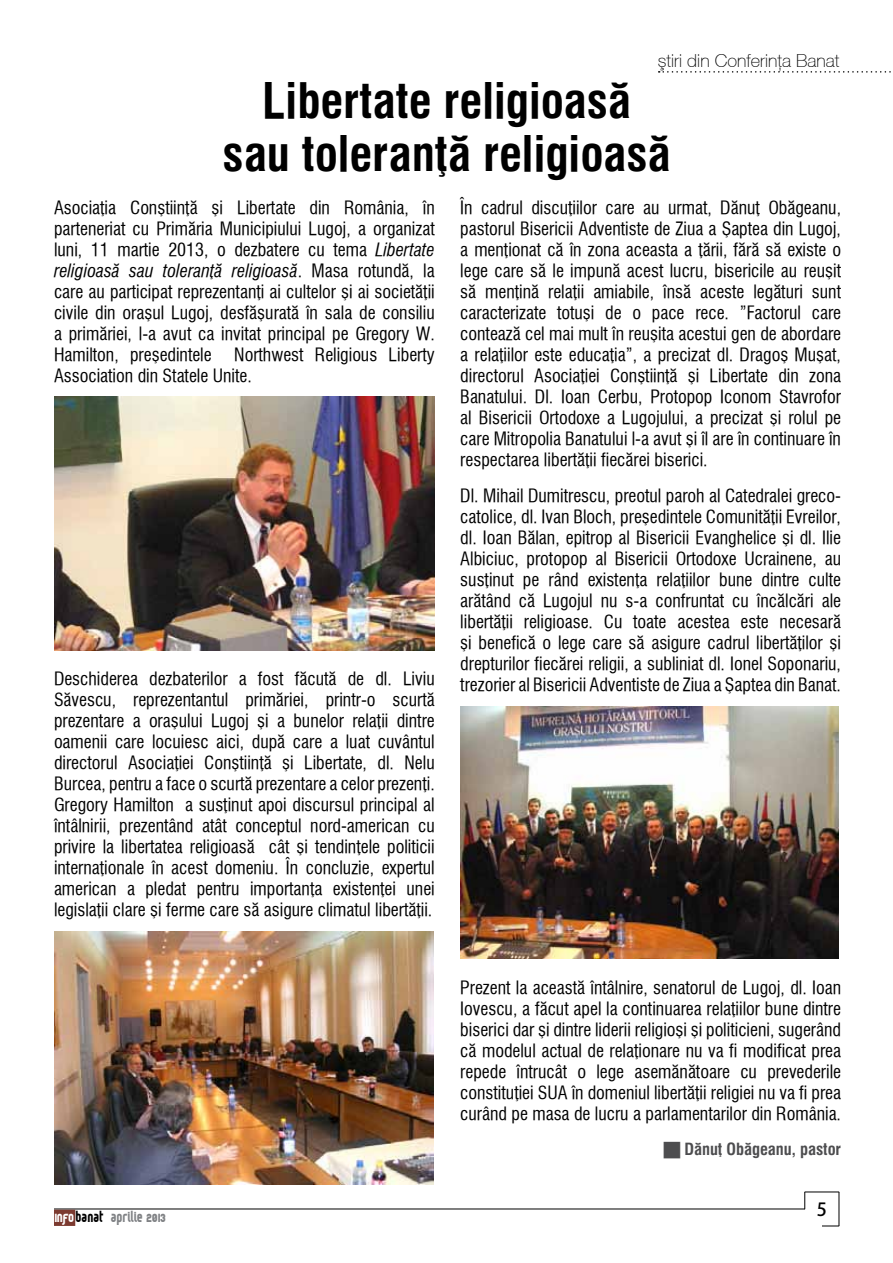
<style>
.page{position:relative;width:893px;height:1263px;background:#fff}
.page>*{position:absolute;margin:0;border:0;box-sizing:border-box;transform-origin:0 0}
.t1{font:700 48px/52.8px "Geneva Narrow";color:#000;text-align:center}
.t2{font:18px/21px "Geneva Narrow";color:#000;text-align:justify}
.t3{font:100 18px "Helvetica Neue CE";color:#000}
.t4{font:18px "Adobe Heiti Std";color:#000}
.t5{font:700 16.5px "Geneva Narrow";color:#4d4d4f}
.t6{font:900 12px "Reflex";color:#808285}
.s1{font-style:italic}
.s2{color:#fff}
.s3{color:#000}
</style>
<div class="page">
<hr style="left:54px;top:1209px;width:751px;height:1px;background:#000">
<svg style="left:804px;top:1192px;width:1px;height:17px"></svg>
<hr style="left:839px;top:1192px;width:1px;height:34px;background:#000">
<hr style="left:805px;top:1192px;width:34px;height:1px;background:#000">
<svg style="left:822px;top:1226px;width:17px;height:1px"></svg>
<div style="left:54px;top:1210px;width:21px;height:16px;background:#7c3a30;border:2px solid #7c3a30"></div>
<svg style="left:659px;top:71px;width:232px;height:2px"></svg>
<img style="left:54px;top:397px;width:381px;height:254px">
<img style="left:54px;top:932px;width:380px;height:253px">
<img style="left:460px;top:706px;width:379px;height:252px">
<p class="t3" style="left:658px;top:50px;width:183px">ştiri din Conferinţa Banat</p>
<h1 class="t1" style="left:223px;top:74px;width:450px">Libertate religioasă sau toleranţă religioasă</h1>
<p class="t2" style="left:54px;top:197px;width:382px">Asociaţia Conştiinţă şi Libertate din România, în parteneriat cu Primăria Municipiului Lugoj, a organizat luni, 11 martie 2013, o dezbatere cu tema <span class="s1">Libertate religioasă sau toleranţă religioasă</span>. Masa rotundă, la care au participat reprezentanţi ai cultelor şi ai societăţii civile din oraşul Lugoj, desfăşurată în sala de consiliu a primăriei, l-a avut ca invitat principal pe Gregory W.<br>Hamilton, preşedintele</p>
<p class="t2" style="left:54px;top:344px;width:382px;text-indent:180px">Northwest Religious Liberty<br>Association din Statele Unite.</p>
<p class="t2" style="left:54px;top:668px;width:382px">Deschiderea dezbaterilor a fost făcută de dl. Liviu Săvescu, reprezentantul primăriei, printr-o scurtă prezentare a oraşului Lugoj şi a bunelor relaţii dintre oamenii care locuiesc aici, după care a luat cuvântul directorul Asociaţiei Conştiinţă şi Libertate, dl. Nelu Burcea, pentru a face o scurtă prezentare a celor prezenţi.<br>Gregory Hamilton a susţinut apoi discursul principal al întâlnirii, prezentând atât conceptul nord-american cu privire la libertatea religioasă cât şi tendinţele politicii internaţionale în acest domeniu. În concluzie, expertul american a pledat pentru importanţa existenţei unei legislaţii clare şi ferme care să asigure climatul libertăţii.</p>
<p class="t6" style="left:55px;top:1208px;width:113px"><span class="s2">INFO</span><span class="s3">BANAT</span> APRILIE 2013</p>
<p class="t2" style="left:460px;top:197px;width:382px">În cadrul discuţiilor care au urmat, Dănuţ Obăgeanu, pastorul Bisericii Adventiste de Ziua a Şaptea din Lugoj, a menţionat că în zona aceasta a ţării, fără să existe o lege care să le impună acest lucru, bisericile au reuşit să menţină relaţii amiabile, însă aceste legături sunt caracterizate totuşi de o pace rece. ”Factorul care contează cel mai mult în reuşita acestui gen de abordare a relaţiilor este educaţia”, a precizat dl. Dragoş Muşat, directorul Asociaţiei Conştiinţă şi Libertate din zona Banatului. Dl. Ioan Cerbu, Protopop Iconom Stavrofor al Bisericii Ortodoxe a Lugojului, a precizat şi rolul pe care Mitropolia Banatului l-a avut şi îl are în continuare în respectarea libertăţii fiecărei biserici.</p>
<p class="t2" style="left:460px;top:485px;width:382px">Dl. Mihail Dumitrescu, preotul paroh al Catedralei greco&shy;catolice, dl. Ivan Bloch, preşedintele Comunităţii Evreilor, dl. Ioan Bălan, epitrop al Bisericii Evanghelice şi dl. Ilie Albiciuc, protopop al Bisericii Ortodoxe Ucrainene, au susţinut pe rând existenţa relaţiilor bune dintre culte arătând că Lugojul nu s-a confruntat cu încălcări ale libertăţii religioase. Cu toate acestea este necesară şi benefică o lege care să asigure cadrul libertăţilor şi drepturilor fiecărei religii, a subliniat dl. Ionel Soponariu, trezorier al Bisericii Adventiste de Ziua a Şaptea din Banat.</p>
<p class="t2" style="left:460px;top:977px;width:382px">Prezent la această întâlnire, senatorul de Lugoj, dl. Ioan Iovescu, a făcut apel la continuarea relaţiilor bune dintre biserici dar şi dintre liderii religioşi şi politicieni, sugerând că modelul actual de relaţionare nu va fi modificat prea repede întrucât o lege asemănătoare cu prevederile constituţiei SUA în domeniul libertăţii religiei nu va fi prea curând pe masa de lucru a parlamentarilor din România.</p>
<p class="t5" style="left:684px;top:1139px;width:158px">Dănuţ Obăgeanu, pastor</p>
<p class="t4" style="left:817px;top:1199px;width:12px">5</p>
</div>
